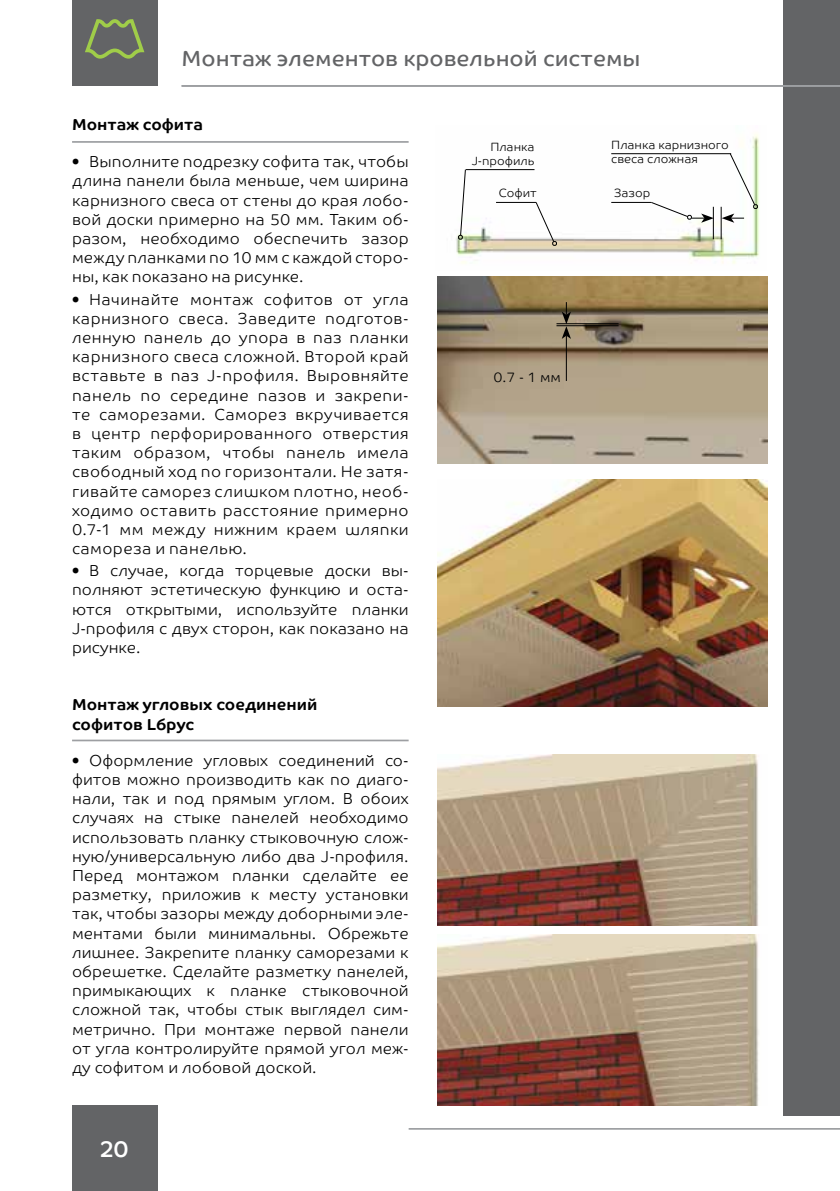
<style>
.page{position:relative;width:840px;height:1191px;background:#fff}
.page>*{position:absolute;margin:0;border:0;box-sizing:border-box;transform-origin:0 0}
.t1{font:22.6px "Co Headline Corp";color:#fff}
.t2{font:22px "Co Text Corp";color:#636466}
.t3{font:300 16px/19.2px "Co Text Corp";letter-spacing:.005em;color:#000;text-align:justify}
.t4{font:700 16px/19.2px "Co Text Corp";color:#000}
.t5{font:300 14px "Co Text Corp";color:#000}
.t6{font:300 12px/14.4px "Co Text Corp";color:#000}
</style>
<div class="page">
<div style="left:782px;top:0;width:57px;height:1115px;background:#636466"></div>
<div style="left:72px;top:1106px;width:85px;height:85px;background:#636466"></div>
<hr style="left:408px;top:1128px;width:431px;height:1px;background:#9d9fa2">
<div style="left:72px;top:0;width:85px;height:85px;background:#636466"></div>
<hr style="left:181px;top:85px;width:658px;height:2px;background:#9d9fa2">
<hr style="left:72px;top:141px;width:336px;height:2px;background:#9d9fa2">
<hr style="left:72px;top:739px;width:336px;height:2px;background:#9d9fa2">
<svg style="left:85px;top:19px;width:60px;height:40px"></svg>
<img style="left:437px;top:480px;width:330px;height:226px">
<img style="left:437px;top:754px;width:322px;height:171px">
<img style="left:437px;top:935px;width:322px;height:171px">
<img style="left:437px;top:276px;width:330px;height:188px">
<hr style="left:556px;top:323px;width:62px;height:1px;background:#000">
<hr style="left:556px;top:325px;width:62px;height:1px;background:#000">
<hr style="left:565px;top:336px;width:1px;height:45px;background:#000">
<svg style="left:561px;top:302px;width:9px;height:37px"></svg>
<img style="left:456px;top:134px;width:303px;height:130px">
<hr style="left:611px;top:153px;width:119px;height:1px;background:#000">
<hr style="left:465px;top:169px;width:69px;height:1px;background:#000">
<svg style="left:534px;top:201px;width:24px;height:46px"></svg>
<hr style="left:495px;top:202px;width:41px;height:1px;background:#000">
<svg style="left:457px;top:168px;width:9px;height:73px"></svg>
<hr style="left:611px;top:202px;width:40px;height:1px;background:#000">
<hr style="left:712px;top:207px;width:1px;height:32px;background:#000">
<hr style="left:720px;top:207px;width:1px;height:32px;background:#000">
<svg style="left:721px;top:152px;width:37px;height:71px"></svg>
<svg style="left:649px;top:201px;width:64px;height:22px"></svg>
<h2 class="t2" style="left:181px;top:45px;width:460px">Монтаж элементов кровельной системы</h2>
<p class="t4" style="left:72px;top:114px;width:132px">Монтаж софита</p>
<p class="t3" style="left:72px;top:152px;width:338px">• Выполните подрезку софита так, чтобы длина панели была меньше, чем ширина карнизного свеса от стены до края лобо&shy;вой доски примерно на 50 мм. Таким об&shy;разом, необходимо обеспечить зазор между планками по 10 мм с каждой сторо&shy;ны, как показано на рисунке.</p>
<p class="t3" style="left:72px;top:289px;width:338px">• Начинайте монтаж софитов от угла карнизного свеса. Заведите подготов&shy;ленную панель до упора в паз планки карнизного свеса сложной. Второй край вставьте в паз J-профиля. Выровняйте панель по середине пазов и закрепи&shy;те саморезами. Саморез вкручивается в центр перфорированного отверстия таким образом, чтобы панель имела свободный ход по горизонтали. Не затя&shy;гивайте саморез слишком плотно, необ&shy;ходимо оставить расстояние примерно 0.7-1 мм между нижним краем шляпки самореза и панелью.</p>
<p class="t3" style="left:72px;top:561px;width:338px">• В случае, когда торцевые доски вы&shy;полняют эстетическую функцию и оста&shy;ются открытыми, используйте планки J-профиля с двух сторон, как показано на рисунке.</p>
<p class="t4" style="left:72px;top:695px;width:247px">Монтаж угловых соединений софитов Lбрус</p>
<p class="t3" style="left:72px;top:750px;width:338px">• Оформление угловых соединений со&shy;фитов можно производить как по диаго&shy;нали, так и под прямым углом. В обоих случаях на стыке панелей необходимо использовать планку стыковочную слож&shy;ную/универсальную либо два J-профиля.<br>Перед монтажом планки сделайте ее разметку, приложив к месту установки так, чтобы зазоры между доборными эле&shy;ментами были минимальны. Обрежьте лишнее. Закрепите планку саморезами к обрешетке. Сделайте разметку панелей, примыкающих к планке стыковочной сложной так, чтобы стык выглядел сим&shy;метрично. При монтаже первой панели от угла контролируйте прямой угол меж&shy;ду софитом и лобовой доской.</p>
<h1 class="t1" style="left:101px;top:1135px;width:29px">20</h1>
<p class="t6" style="left:611px;top:137px;width:119px">Планка карнизного свеса сложная</p>
<p class="t6" style="left:471px;top:139px;width:64px;text-align:right">Планка<br>J-профиль</p>
<p class="t6" style="left:498px;top:186px;width:39px">Софит</p>
<p class="t6" style="left:613px;top:186px;width:38px">Зазор</p>
<p class="t5" style="left:493px;top:368px;width:69px">0.7 - 1 мм</p>
</div>
